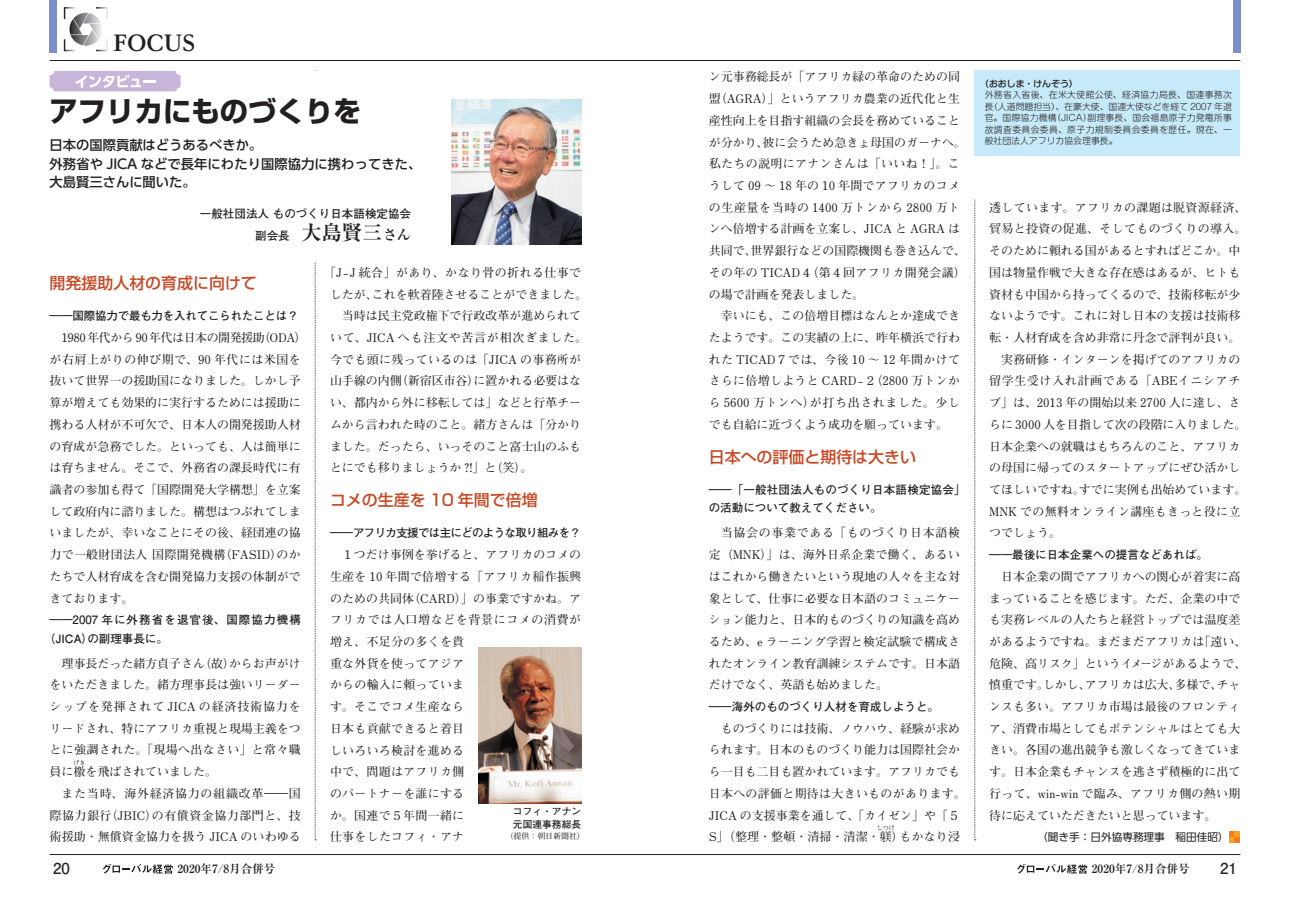
<style>
.page{position:relative;width:1290px;height:911px;background:#fff}
.page>*{position:absolute;margin:0;border:0;box-sizing:border-box;transform-origin:0 0}
.タイトル{font:700 28.38px "Shin Go Pro";color:#231f20}
.t1{font:800 21.25px "UD Reimin Pro";color:#231f20}
.小見出し{font:500 16px "Shin Go Pro";color:#c74925}
.t2{font:700 15px "Futo Go B101 Pro";color:#231f20}
.リード{font:500 13.25px/18.6px "UD Shin Go Pro";color:#231f20}
.ノーマル{font:700 12px/21.8px "Futo Min A101 Pro";color:#231f20}
.ノーマル-2{font:700 12px/21.8px "Futo Min A101 Pro";letter-spacing:.02em;color:#231f20}
.インタビュアー{font:700 11.5px/18.6px "Futo Go B101 Pro";color:#231f20}
.インタビュアー-2{font:700 11.5px/18.6px "Futo Go B101 Pro";letter-spacing:.095em;color:#231f20}
.所属{font:700 11.5px "Futo Go B101 Pro";color:#231f20}
.t3{font:700 11.5px "Ryumin Pro";color:#231f20}
.インタビュアー-3{font:700 11.5px "Futo Go B101 Pro";letter-spacing:-.06em;color:#231f20}
.インタビュアー-4{font:700 11.5px "Futo Go B101 Pro";letter-spacing:-.02em;color:#231f20}
.ノーマル-3{font:10.62px "UD Shin Go Pro";color:#231f20}
.キャプション{font:700 9.75px "Futo Go B101 Pro";color:#231f20}
.プロフィール{font:300 8.88px/11.5px "Shin M Go Pro";letter-spacing:.03em;color:#231f20;text-align:justify}
.プロフィール-2{font:500 8.88px "Shin M Go Pro";color:#231f20}
.キャプション-2{font:700 8px "Futo Min A101 Pro";color:#231f20}
.ノーマル-4{font:700 6px "Futo Min A101 Pro";color:#231f20}
.s1{font-family:"Futo Min A101 Pro";font-weight:700}
.s2{font-family:"Ryumin Pro";font-size:20.38px}
.s3{font-family:"Ryumin Pro";font-size:14.12px}
</style>
<div class="page">
<svg style="left:315px;top:262px;width:1px;height:578px"></svg>
<hr style="left:50px;top:854px;width:595px;height:1px;background:#231f20">
<svg style="left:974px;top:199px;width:2px;height:641px"></svg>
<hr style="left:645px;top:854px;width:595px;height:1px;background:#231f20">
<svg style="left:103px;top:864px;width:70px;height:9px"></svg>
<svg style="left:1017px;top:864px;width:70px;height:9px"></svg>
<hr style="left:50px;top:60px;width:595px;height:1px;background:#231f20">
<hr style="left:645px;top:60px;width:595px;height:1px;background:#231f20">
<div style="left:50px;top:0;width:7px;height:53px;background:#7990c9"></div>
<div style="left:1233px;top:0;width:7px;height:53px;background:#7990c9"></div>
<svg style="left:64px;top:7px;width:44px;height:44px"></svg>
<svg style="left:1229px;top:831px;width:11px;height:11px"></svg>
<div style="left:974px;top:71px;width:266px;height:85px;background:#c6eafa"></div>
<svg style="left:50px;top:71px;width:131px;height:20px"></svg>
<img style="left:451px;top:99px;width:130px;height:145px">
<img style="left:478px;top:647px;width:103px;height:156px">
<h2 class="t1" style="left:50px;top:25px;width:147px"><span class="s1">　　　</span>FOCUS</h2>
<p class="タイトル" style="left:50px;top:88px;width:313px">アフリカにものづくりを</p>
<p class="リード" style="left:50px;top:135px;width:214px">日本の国際貢献はどうあるべきか。</p>
<p class="リード" style="left:50px;top:154px;width:373px">外務省や JICA などで長年にわたり国際協力に携わってきた、大島賢三さんに聞いた。</p>
<p class="所属" style="left:200px;top:204px;width:213px">一般社団法人 ものづくり日本語検定協会</p>
<p class="所属" style="left:255px;top:227px;width:157px">副会長　<span class="s2">大島賢三</span><span class="s3">さん</span></p>
<p class="小見出し" style="left:50px;top:270px;width:209px">開発援助人材の育成に向けて</p>
<p class="インタビュアー-4" style="left:50px;top:306px;width:250px">――国際協力で最も力を入れてこられたことは？</p>
<p class="ノーマル" style="left:50px;top:325px;width:259px;text-indent:12px">1980 年代から 90 年代は日本の開発援助（ODA）が右肩上がりの伸び期で、90 年代には米国を抜いて世界一の援助国になりました。しかし予算が増えても効果的に実行するためには援助に携わる人材が不可欠で、日本人の開発援助人材の育成が急務でした。といっても、人は簡単には育ちません。そこで、外務省の課長時代に有識者の参加も得て「国際開発大学構想」を立案して政府内に諮りました。構想はつぶれてしまいましたが、幸いなことにその後、経団連の協力で一般財団法人 国際開発機構（FASID）のかたちで人材育成を含む開発協力支援の体制ができております。</p>
<p class="インタビュアー-2" style="left:44px;top:609px;width:258px;text-indent:6px">――2007 年に外務省を退官後、国際協力機構（JICA）の副理事長に。</p>
<p class="ノーマル" style="left:50px;top:651px;width:253px;text-align:justify;text-indent:12px">理事長だった緒方貞子さん（故）からお声がけをいただきました。緒方理事長は強いリーダーシップを発揮されて JICA の経済技術協力をリードされ、特にアフリカ重視と現場主義をつとに強調された。「現場へ出なさい」と常々職員に檄を飛ばされていました。</p>
<p class="ノーマル-4" style="left:74px;top:758px;width:13px">げき</p>
<p class="ノーマル" style="left:50px;top:781px;width:253px;text-align:justify;text-indent:12px">また当時、海外経済協力の組織改革――国際協力銀行（JBIC）の有償資金協力部門と、技術援助・無償資金協力を扱う JICA のいわゆる</p>
<p class="ノーマル" style="left:324px;top:260px;width:265px;text-align:center">「J-J 統合」があり、かなり骨の折れる仕事でしたが、これを軟着陸させることができました。</p>
<p class="ノーマル" style="left:330px;top:303px;width:259px;text-indent:12px">当時は民主党政権下で行政改革が進められていて、JICA へも注文や苦言が相次ぎました。今でも頭に残っているのは「JICA の事務所が山手線の内側（新宿区市谷）に置かれる必要はない、都内から外に移転しては」などと行革チームから言われた時のこと。緒方さんは「分かりました。だったら、いっそのこと富士山のふもとにでも移りましょうか ?!」と（笑）。</p>
<p class="小見出し" style="left:330px;top:487px;width:209px">コメの生産を 10 年間で倍増</p>
<p class="インタビュアー-3" style="left:330px;top:523px;width:253px">――アフリカ支援では主にどのような取り組みを？</p>
<p class="ノーマル-2" style="left:330px;top:542px;width:253px;text-indent:12px">１つだけ事例を挙げると、アフリカのコメの生産を 10 年間で倍増する「アフリカ稲作振興のための共同体（CARD）」の事業ですかね。アフリカでは人口増などを背景にコメの消費が増え、不足分の多くを貴<br>重な外貨を使ってアジア<br>からの輸入に頼っていま<br>す。そこでコメ生産なら<br>日本も貢献できると着目<br>しいろいろ検討を進める<br>中で、問題はアフリカ側<br>のパートナーを誰にする<br>か。国連で５年間一緒に<br>仕事をしたコフィ・アナ</p>
<p class="キャプション" style="left:513px;top:804px;width:70px">コフィ・アナン</p>
<p class="キャプション" style="left:513px;top:816px;width:70px">元国連事務総長</p>
<p class="キャプション-2" style="left:505px;top:829px;width:81px">（提供：朝日新聞社）</p>
<p class="ノーマル" style="left:709px;top:65px;width:259px">ン元事務総長が「アフリカ緑の革命のための同盟（AGRA）」というアフリカ農業の近代化と生産性向上を目指す組織の会長を務めていることが分かり、彼に会うため急きょ母国のガーナへ。私たちの説明にアナンさんは「いいね！」。こうして 09 ～ 18 年の 10 年間でアフリカのコメの生産量を当時の 1400 万トンから 2800 万トンへ倍増する計画を立案し、JICA と AGRA は共同で、世界銀行などの国際機関も巻き込んで、その年の TICAD４（第４回アフリカ開発会議）の場で計画を発表しました。</p>
<p class="ノーマル" style="left:709px;top:303px;width:253px;text-align:justify;text-indent:12px">幸いにも、この倍増目標はなんとか達成できたようです。この実績の上に、昨年横浜で行われた TICAD７では、今後 10 ～ 12 年間かけてさらに倍増しようと CARD-２（2800 万トンから 5600 万トンへ）が打ち出されました。少しでも自給に近づくよう成功を願っています。</p>
<p class="小見出し" style="left:709px;top:443px;width:209px">日本への評価と期待は大きい</p>
<p class="インタビュアー" style="left:709px;top:478px;width:258px">――「一般社団法人ものづくり日本語検定協会」の活動について教えてください。</p>
<p class="ノーマル" style="left:709px;top:520px;width:253px;text-align:justify;text-indent:12px">当協会の事業である「ものづくり日本語検定（MNK）」は、海外日系企業で働く、あるいはこれから働きたいという現地の人々を主な対象として、仕事に必要な日本語のコミュニケーション能力と、日本的ものづくりの知識を高めるため、e ラーニング学習と検定試験で構成されたオンライン教育訓練システムです。日本語だけでなく、英語も始めました。</p>
<p class="インタビュアー" style="left:709px;top:695px;width:232px">――海外のものづくり人材を育成しようと。</p>
<p class="ノーマル" style="left:709px;top:716px;width:259px;text-align:center">ものづくりには技術、ノウハウ、経験が求め<br>られます。日本のものづくり能力は国際社会から一目も二目も置かれています。アフリカでも日本への評価と期待は大きいものがあります。<br>JICA の支援事業を通して、「カイゼン」や「５<br>S」（整理・整頓・清掃・清潔・躾）もかなり浸</p>
<p class="ノーマル-4" style="left:877px;top:823px;width:19px">しつけ</p>
<p class="プロフィール-2" style="left:980px;top:76px;width:99px">（おおしま・けんぞう）</p>
<p class="プロフィール" style="left:985px;top:88px;width:249px">外務省入省後、在米大使館公使、経済協力局長、国連事務次長（人道問題担当）、在豪大使、国連大使などを経て 2007 年退官。国際協力機構（JICA）副理事長、国会福島原子力発電所事故調査委員会委員、原子力規制委員会委員を歴任。現在、一般社団法人アフリカ協会理事長。</p>
<p class="ノーマル" style="left:989px;top:195px;width:259px">透しています。アフリカの課題は脱資源経済、貿易と投資の促進、そしてものづくりの導入。そのために頼れる国があるとすればどこか。中国は物量作戦で大きな存在感はあるが、ヒトも資材も中国から持ってくるので、技術移転が少ないようです。これに対し日本の支援は技術移転・人材育成を含め非常に丹念で評判が良い。</p>
<p class="ノーマル" style="left:989px;top:347px;width:259px;text-indent:12px">実務研修・インターンを掲げてのアフリカの留学生受け入れ計画である「ABEイニシアチブ」は、2013 年の開始以来 2700 人に達し、さらに 3000 人を目指して次の段階に入りました。日本企業への就職はもちろんのこと、アフリカの母国に帰ってのスタートアップにぜひ活かしてほしいですね。すでに実例も出始めています。<br>MNK での無料オンライン講座もきっと役に立つでしょう。</p>
<p class="インタビュアー" style="left:989px;top:544px;width:220px">――最後に日本企業への提言などあれば。</p>
<p class="ノーマル" style="left:989px;top:564px;width:259px;text-indent:12px">日本企業の間でアフリカへの関心が着実に高まっていることを感じます。ただ、企業の中でも実務レベルの人たちと経営トップでは温度差があるようですね。まだまだアフリカは「遠い、危険、高リスク」というイメージがあるようで、慎重です。しかし、アフリカは広大、多様で、チャンスも多い。アフリカ市場は最後のフロンティア、消費市場としてもポテンシャルはとても大きい。各国の進出競争も激しくなってきています。日本企業もチャンスを逃さず積極的に出て行って、win-win で臨み、アフリカ側の熱い期待に応えていただきたいと思っています。</p>
<p class="ノーマル-3" style="left:1037px;top:828px;width:193px">（聞き手：日外協専務理事　稲田佳昭）</p>
<p class="t2" style="left:53px;top:856px;width:18px">20</p>
<p class="t3" style="left:177px;top:859px;width:99px">2020年7/8月合併号</p>
<p class="t3" style="left:1092px;top:859px;width:99px">2020年7/8月合併号</p>
<p class="t2" style="left:1220px;top:856px;width:18px">21</p>
</div>
